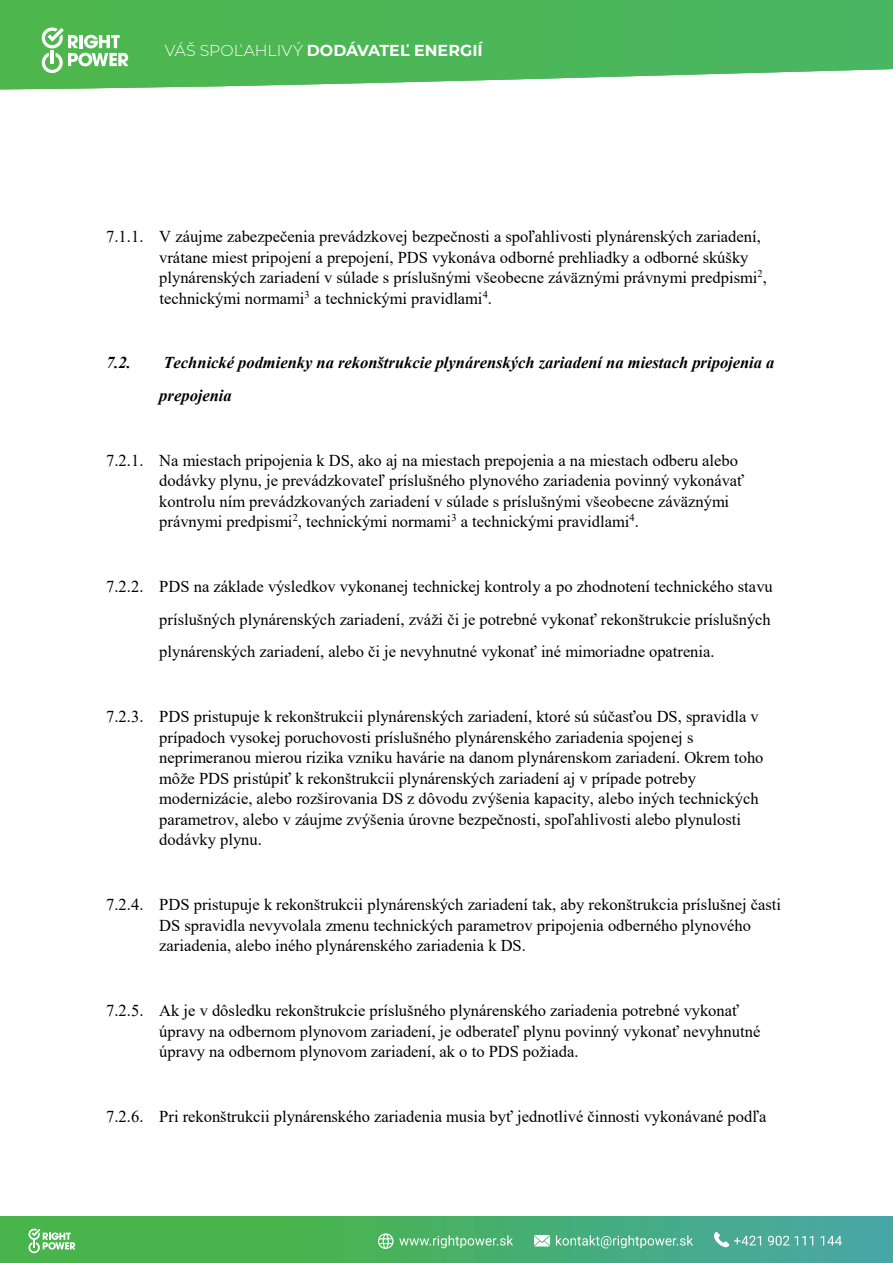
<style>
.page{position:relative;width:893px;height:1263px;background:#fff}
.page>*{position:absolute;margin:0;border:0;box-sizing:border-box;transform-origin:0 0}
.t1{font:16.5px/20.5px "Times New Roman";color:#000}
.t2{font:italic 700 16.5px/32.5px "Times New Roman";color:#000}
.t3{font:700 15.9px "Montserrat";letter-spacing:.005em;color:#fff}
.s1{font-weight:300;font-size:15.75px}
</style>
<div class="page">
<svg style="left:0;top:0;width:893px;height:89px;background:#5dbd68"></svg>
<svg style="left:42px;top:27px;width:87px;height:46px"></svg>
<svg style="left:0;top:1217px;width:893px;height:46px;background:#47b06a"></svg>
<svg style="left:28px;top:1228px;width:47px;height:25px"></svg>
<svg style="left:378px;top:1233px;width:135px;height:17px;background:#6abe81"></svg>
<svg style="left:534px;top:1235px;width:16px;height:11px"></svg>
<svg style="left:556px;top:1235px;width:137px;height:13px;background:#70bfa0"></svg>
<svg style="left:714px;top:1232px;width:128px;height:15px;background:#69b8aa"></svg>
<p class="t3" style="left:165px;top:39px;width:319px"><span class="s1">VÁŠ SPOĽAHLIVÝ</span> DODÁVATEĽ ENERGIÍ</p>
<p class="t1" style="left:159px;top:226px;width:609px;text-indent:-53px">7.1.1. V záujme zabezpečenia prevádzkovej bezpečnosti a spoľahlivosti plynárenských zariadení, vrátane miest pripojení a prepojení, PDS vykonáva odborné prehliadky a odborné skúšky plynárenských zariadení v súlade s príslušnými všeobecne záväznými právnymi predpismi<sup>2</sup>, technickými normami<sup>3</sup> a technickými pravidlami<sup>4</sup>.</p>
<p class="t2" style="left:106px;top:346px;width:26px">7.2.</p>
<p class="t2" style="left:159px;top:346px;width:617px">Technické podmienky na rekonštrukcie plynárenských zariadení na miestach pripojenia a prepojenia</p>
<p class="t1" style="left:159px;top:450px;width:587px;text-indent:-53px">7.2.1. Na miestach pripojenia k DS, ako aj na miestach prepojenia a na miestach odberu alebo dodávky plynu, je prevádzkovateľ príslušného plynového zariadenia povinný vykonávať kontrolu ním prevádzkovaných zariadení v súlade s príslušnými všeobecne záväznými právnymi predpismi<sup>2</sup>, technickými normami<sup>3</sup> a technickými pravidlami<sup>4</sup>.</p>
<p class="t1" style="left:159px;top:570px;width:615px;line-height:32.5px;text-align:justify;text-indent:-53px">7.2.2. PDS na základe výsledkov vykonanej technickej kontroly a po zhodnotení technického stavu príslušných plynárenských zariadení, zváži či je potrebné vykonať rekonštrukcie príslušných plynárenských zariadení, alebo či je nevyhnutné vykonať iné mimoriadne opatrenia.</p>
<p class="t1" style="left:159px;top:706px;width:606px;text-indent:-53px">7.2.3. PDS pristupuje k rekonštrukcii plynárenských zariadení, ktoré sú súčasťou DS, spravidla v prípadoch vysokej poruchovosti príslušného plynárenského zariadenia spojenej s neprimeranou mierou rizika vzniku havárie na danom plynárenskom zariadení. Okrem toho môže PDS pristúpiť k rekonštrukcii plynárenských zariadení aj v prípade potreby modernizácie, alebo rozširovania DS z dôvodu zvýšenia kapacity, alebo iných technických parametrov, alebo v záujme zvýšenia úrovne bezpečnosti, spoľahlivosti alebo plynulosti dodávky plynu.</p>
<p class="t1" style="left:159px;top:894px;width:623px;text-indent:-53px">7.2.4. PDS pristupuje k rekonštrukcii plynárenských zariadení tak, aby rekonštrukcia príslušnej časti<br>DS spravidla nevyvolala zmenu technických parametrov pripojenia odberného plynového zariadenia, alebo iného plynárenského zariadenia k DS.</p>
<p class="t1" style="left:159px;top:1000px;width:603px;text-indent:-53px">7.2.5. Ak je v dôsledku rekonštrukcie príslušného plynárenského zariadenia potrebné vykonať úpravy na odbernom plynovom zariadení, je odberateľ plynu povinný vykonať nevyhnutné úpravy na odbernom plynovom zariadení, ak o to PDS požiada.</p>
<p class="t1" style="left:106px;top:1106px;width:662px">7.2.6. Pri rekonštrukcii plynárenského zariadenia musia byť jednotlivé činnosti vykonávané podľa</p>
</div>
